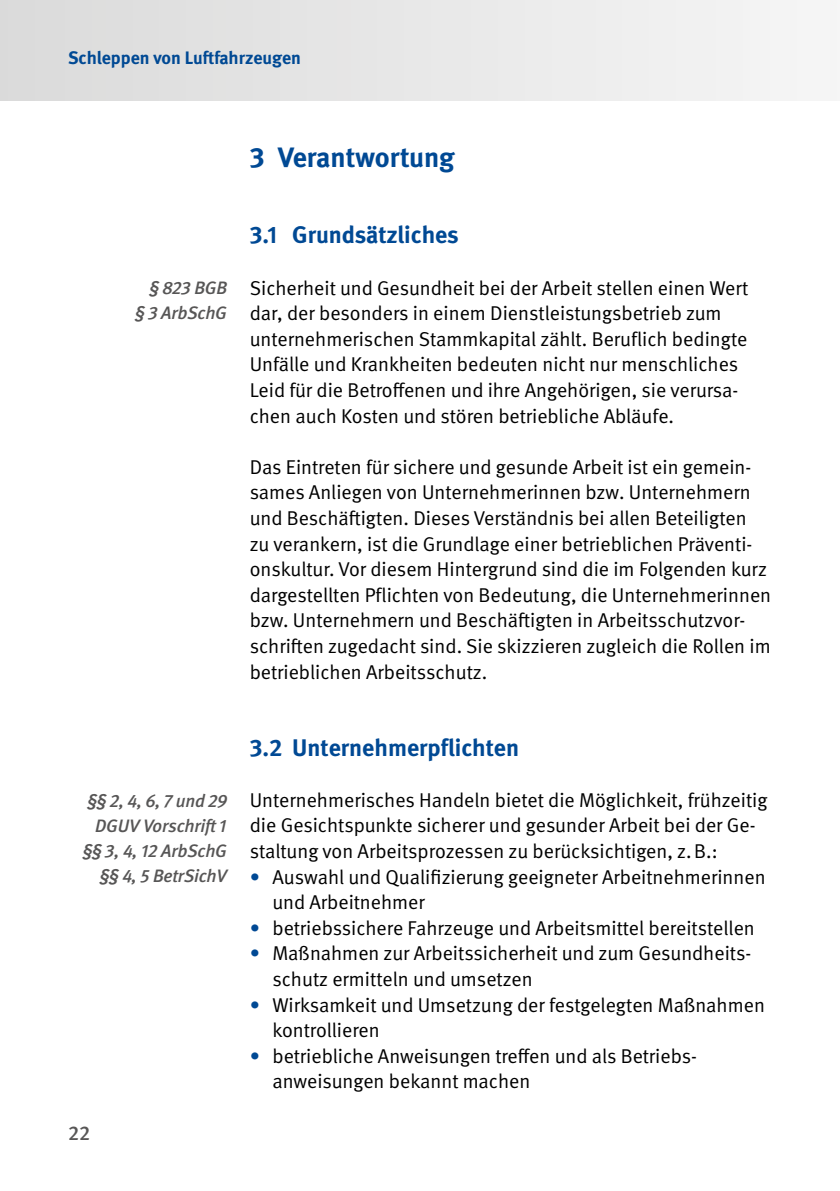
<style>
.page{position:relative;width:840px;height:1191px;background:#fff}
.page>*{position:absolute;margin:0;border:0;box-sizing:border-box;transform-origin:0 0}
.t1{font:700 28px "DGUV Meta";color:#004994}
.t2{font:700 24px "DGUV Meta";color:#004994}
.t3{font:20px/25.6px "DGUV Meta";color:#000}
.t4{font:500 20px "DGUV Meta";color:#575656}
.t5{font:italic 500 18px/25px "DGUV Meta";letter-spacing:-.01em;color:#575656;text-align:center}
.t6{font:700 18px "DGUV Meta";color:#004994}
.s1{color:#004994}
</style>
<div class="page">
<div style="left:0;top:0;width:839px;height:101px;background:linear-gradient(to right,#dadada,#f6f6f6)"></div>
<p class="t6" style="left:68px;top:47px;width:234px">Schleppen von Luftfahrzeugen</p>
<p class="t5" style="left:149px;top:276px;width:79px">§ 823 BGB</p>
<p class="t5" style="left:135px;top:301px;width:93px">§ 3 ArbSchG</p>
<h2 class="t1" style="left:249px;top:140px;width:206px">3 Verantwortung</h2>
<h3 class="t2" style="left:249px;top:221px;width:210px">3.1 Grundsätzliches</h3>
<p class="t3" style="left:249px;top:275px;width:499px">Sicherheit und Gesundheit bei der Arbeit stellen einen Wert dar, der besonders in einem Dienstleistungsbetrieb zum unternehmerischen Stammkapital zählt. Beruflich bedingte Unfälle und Krankheiten bedeuten nicht nur menschliches Leid für die Betroffenen und ihre Angehörigen, sie verursa&shy;chen auch Kosten und stören betriebliche Abläufe.</p>
<p class="t3" style="left:249px;top:454px;width:522px">Das Eintreten für sichere und gesunde Arbeit ist ein gemein&shy;sames Anliegen von Unternehmerinnen bzw. Unternehmern und Beschäftigten. Dieses Verständnis bei allen Beteiligten zu verankern, ist die Grundlage einer betrieblichen Präventi&shy;onskultur. Vor diesem Hintergrund sind die im Folgenden kurz dargestellten Pflichten von Bedeutung, die Unternehmerinnen bzw. Unternehmern und Beschäftigten in Arbeitsschutzvor&shy;schriften zugedacht sind. Sie skizzieren zugleich die Rollen im betrieblichen Arbeitsschutz.</p>
<p class="t5" style="left:87px;top:788px;width:141px">§§ 2, 4, 6, 7 und 29<br>DGUV Vorschrift 1</p>
<p class="t5" style="left:83px;top:838px;width:146px">§§ 3, 4, 12 ArbSchG</p>
<p class="t5" style="left:100px;top:863px;width:128px">§§ 4, 5 BetrSichV</p>
<p class="t4" style="left:68px;top:1121px;width:24px">22</p>
<h3 class="t2" style="left:249px;top:733px;width:271px">3.2 Unternehmerpflichten</h3>
<p class="t3" style="left:249px;top:787px;width:519px">Unternehmerisches Handeln bietet die Möglichkeit, frühzeitig die Gesichtspunkte sicherer und gesunder Arbeit bei der Ge&shy;staltung von Arbeitsprozessen zu berücksichtigen, z.B.:</p>
<p class="t3" style="left:272px;top:864px;width:494px;text-indent:-23px"><span class="s1">•</span> Auswahl und Qualifizierung geeigneter Arbeitnehmerinnen und Arbeitnehmer</p>
<p class="t3" style="left:249px;top:915px;width:506px"><span class="s1">•</span> betriebssichere Fahrzeuge und Arbeitsmittel bereitstellen</p>
<p class="t3" style="left:272px;top:941px;width:480px;text-indent:-23px"><span class="s1">•</span> Maßnahmen zur Arbeitssicherheit und zum Gesundheits&shy;schutz ermitteln und umsetzen</p>
<p class="t3" style="left:272px;top:992px;width:493px;text-indent:-23px"><span class="s1">•</span> Wirksamkeit und Umsetzung der festgelegten Maßnahmen kontrollieren</p>
<p class="t3" style="left:272px;top:1043px;width:424px;text-indent:-23px"><span class="s1">•</span> betriebliche Anweisungen treffen und als Betriebs&shy;anweisungen bekannt machen</p>
</div>
